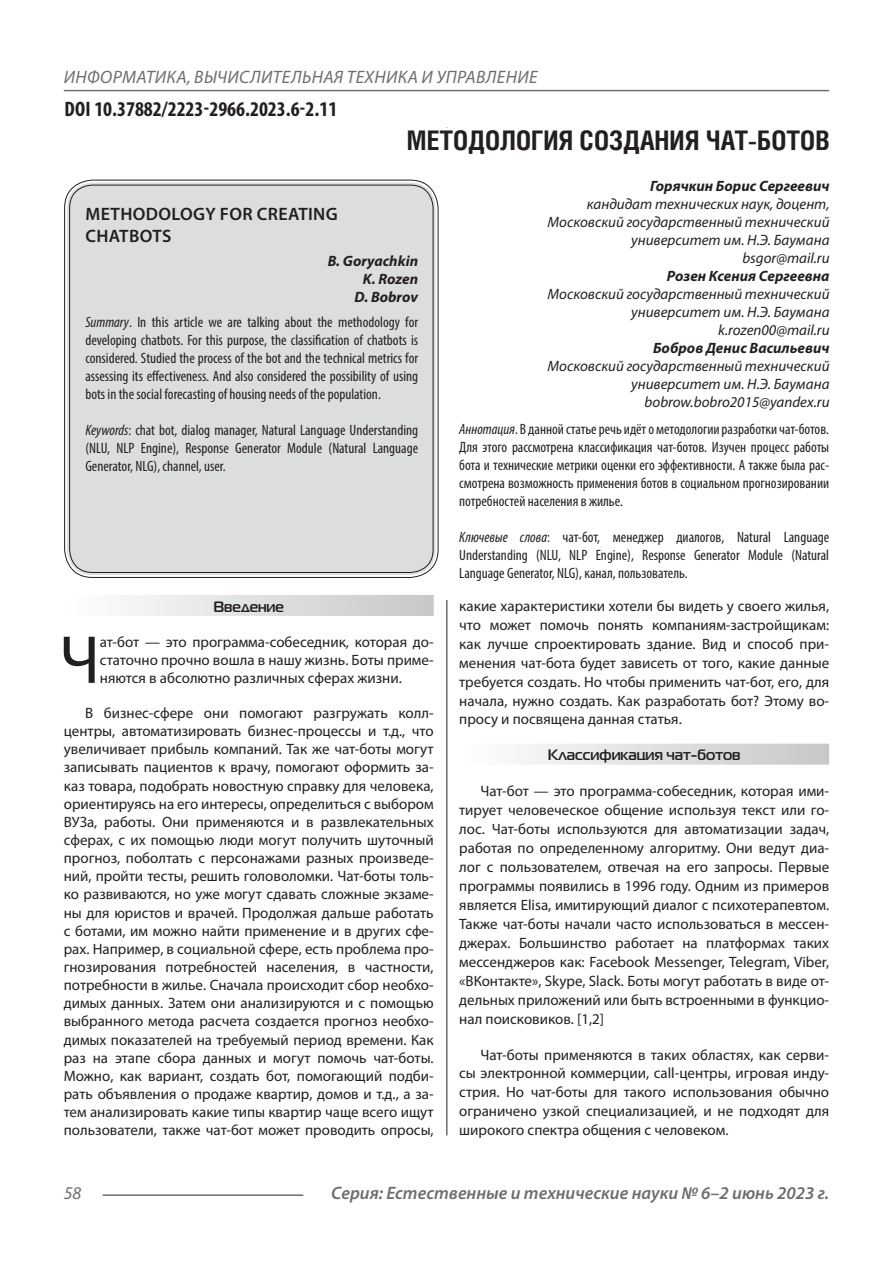
<style>
.page{position:relative;width:893px;height:1263px;background:#fff}
.page>*{position:absolute;margin:0;border:0;box-sizing:border-box;transform-origin:0 0}
.Статья_текст_первый{font:68.4px "Myriad Pro";color:#231f20}
.Статья_название{font:700 27px "Helios Cond C";color:#231f20}
.ДОИ{font:700 condensed 21px "Myriad Pro";color:#231f20}
.t1{font:italic 600 18px "Myriad Pro";color:#6c6d70}
.t2{font:italic 18px "Myriad Pro";letter-spacing:.02em;color:#6c6d70}
.Статья_название_англ{font:600 18px/21.6px "Myriad Pro";letter-spacing:.02em;color:#231f20}
.Статья_текст{font:15px/18.1px "Myriad Pro";color:#231f20;text-align:justify}
.Статья_аннотация_анг{font:condensed 15px/18px "Myriad Pro";color:#231f20;text-align:justify}
.Статья_аннотация_тек{font:condensed 15px/18px "Myriad Pro";color:#231f20;text-align:justify}
.Статья_автор_инфо{font:italic 15px/18px "Myriad Pro";color:#231f20;text-align:right}
.Статья_текст_первый-2{font:15px/18px "Myriad Pro";color:#231f20;text-align:justify}
.Статья_автор_инфо-2{font:italic 700 15px "Myriad Pro";color:#231f20}
.Статья_подзаголовок{font:700 15px "Magistral C";color:#231f20}
.Статья_автор_англ{font:italic 700 15px "Myriad Pro";color:#231f20}
.s1{font-style:italic}
</style>
<div class="page">
<hr style="left:446px;top:128px;width:1px;height:1007px;background:#231f20">
<hr style="left:103px;top:1194px;width:200px;height:2px;background:#6c6d70">
<hr style="left:64px;top:90px;width:765px;height:1px;background:#6c6d70">
<div style="left:443px;top:128px;width:11px;height:472px;background:#fff"></div>
<div style="left:67px;top:183px;width:369px;height:392px;background:#dcdddf;border-radius:26px"></div>
<div style="left:64px;top:595px;width:370px;height:21px;background:linear-gradient(to right,#fefeff,#c6c8ca)"></div>
<div style="left:459px;top:744px;width:370px;height:21px;background:linear-gradient(to right,#fefeff,#c6c8ca)"></div>
<p class="t2" style="left:64px;top:66px;width:475px">ИНФОРМАТИКА, ВЫЧИСЛИТЕЛЬНАЯ ТЕХНИКА И УПРАВЛЕНИЕ</p>
<p class="ДОИ" style="left:64px;top:96px;width:274px">DOI 10.37882/2223-2966.2023.6-2.11</p>
<p class="Статья_название" style="left:407px;top:124px;width:424px">МЕТОДОЛОГИЯ СОЗДАНИЯ ЧАТ-БОТОВ</p>
<p class="Статья_автор_инфо-2" style="left:650px;top:176px;width:181px">Горячкин Борис Сергеевич</p>
<p class="Статья_автор_инфо" style="left:547px;top:195px;width:283px">кандидат технических наук, доцент,<br>Московский государственный технический университет им. Н.Э. Баумана</p>
<p class="Статья_автор_инфо" style="left:742px;top:249px;width:89px">bsgor@mail.ru</p>
<p class="Статья_автор_инфо-2" style="left:667px;top:266px;width:164px">Розен Ксения Сергеевна</p>
<p class="Статья_автор_инфо" style="left:547px;top:285px;width:283px">Московский государственный технический университет им. Н.Э. Баумана</p>
<p class="Статья_автор_инфо" style="left:718px;top:321px;width:113px">k.rozen00@mail.ru</p>
<p class="Статья_автор_инфо-2" style="left:653px;top:338px;width:178px">Бобров Денис Васильевич</p>
<p class="Статья_автор_инфо" style="left:547px;top:357px;width:283px">Московский государственный технический университет им. Н.Э. Баумана</p>
<p class="Статья_автор_инфо" style="left:645px;top:393px;width:186px">bobrow.bobro2015@yandex.ru</p>
<p class="Статья_аннотация_тек" style="left:459px;top:420px;width:371px"><span class="s1">Аннотация</span>. В данной статье речь идёт о методологии разработки чат-ботов.<br>Для этого рассмотрена классификация чат-ботов. Изучен процесс работы бота и технические метрики оценки его эффективности. А также была рас&shy;смотрена возможность применения ботов в социальном прогнозировании потребностей населения в жилье.</p>
<p class="Статья_аннотация_тек" style="left:459px;top:528px;width:371px"><span class="s1">Ключевые слова</span>: чат-бот, менеджер диалогов, Natural Language Understanding (NLU, NLP Engine), Response Generator Module (Natural Language Generator, NLG), канал, пользователь.</p>
<p class="Статья_название_англ" style="left:86px;top:203px;width:254px">METHODOLOGY FOR CREATING<br>CHATBOTS</p>
<p class="Статья_автор_англ" style="left:328px;top:252px;width:92px">B. Goryachkin</p>
<p class="Статья_автор_англ" style="left:363px;top:270px;width:57px">K. Rozen</p>
<p class="Статья_автор_англ" style="left:354px;top:288px;width:65px">D. Bobrov</p>
<p class="Статья_аннотация_анг" style="left:85px;top:313px;width:334px"><span class="s1">Summary</span>. In this article we are talking about the methodology for developing chatbots. For this purpose, the classification of chatbots is considered. Studied the process of the bot and the technical metrics for assessing its effectiveness. And also considered the possibility of using bots in the social forecasting of housing needs of the population.</p>
<p class="Статья_аннотация_анг" style="left:85px;top:421px;width:334px"><span class="s1">Keywords</span>: chat bot, dialog manager, Natural Language Understanding (NLU, NLP Engine), Response Generator Module (Natural Language Generator, NLG), channel, user.</p>
<p class="Статья_подзаголовок" style="left:213px;top:597px;width:72px">Введение</p>
<p class="Статья_текст_первый" style="left:59px;top:618px;width:42px">Ч</p>
<p class="Статья_текст_первый-2" style="left:100px;top:632px;width:335px">ат-бот — это программа-собеседник, которая до&shy;статочно прочно вошла в нашу жизнь. Боты приме&shy;няются в абсолютно различных сферах жизни.</p>
<p class="Статья_текст" style="left:64px;top:704px;width:371px;text-indent:21px">В бизнес-сфере они помогают разгружать колл&shy;центры, автоматизировать бизнес-процессы и т.д., что увеличивает прибыль компаний. Так же чат-боты могут записывать пациентов к врачу, помогают оформить за&shy;каз товара, подобрать новостную справку для человека, ориентируясь на его интересы, определиться с выбором ВУЗа, работы. Они применяются и в развлекательных сферах, с их помощью люди могут получить шуточный прогноз, поболтать с персонажами разных произведе&shy;ний, пройти тесты, решить головоломки. Чат-боты толь&shy;ко развиваются, но уже могут сдавать сложные экзаме&shy;ны для юристов и врачей. Продолжая дальше работать с ботами, им можно найти применение и в других сфе&shy;рах. Например, в социальной сфере, есть проблема про&shy;гнозирования потребностей населения, в частности, потребности в жилье. Сначала происходит сбор необхо&shy;димых данных. Затем они анализируются и с помощью выбранного метода расчета создается прогноз необхо&shy;димых показателей на требуемый период времени. Как раз на этапе сбора данных и могут помочь чат-боты.<br>Можно, как вариант, создать бот, помогающий подби&shy;рать объявления о продаже квартир, домов и т.д., а за&shy;тем анализировать какие типы квартир чаще всего ищут пользователи, также чат-бот может проводить опросы,</p>
<p class="Статья_текст" style="left:459px;top:596px;width:371px;line-height:18.9px">какие характеристики хотели бы видеть у своего жилья, что может помочь понять компаниям-застройщикам: как лучше спроектировать здание. Вид и способ при&shy;менения чат-бота будет зависеть от того, какие данные требуется создать. Но чтобы применить чат-бот, его, для начала, нужно создать. Как разработать бот? Этому во&shy;просу и посвящена данная статья.</p>
<p class="Статья_подзаголовок" style="left:548px;top:746px;width:194px">Классификация чат-ботов</p>
<p class="Статья_текст" style="left:459px;top:782px;width:371px;line-height:18.9px;text-indent:21px">Чат-бот — это программа-собеседник, которая ими&shy;тирует человеческое общение используя текст или го&shy;лос. Чат-боты используются для автоматизации задач, работая по определенному алгоритму. Они ведут диа&shy;лог с пользователем, отвечая на его запросы. Первые программы появились в 1996 году. Одним из примеров является Elisa, имитирующий диалог с психотерапевтом.<br>Также чат-боты начали часто использоваться в мессен&shy;джерах. Большинство работает на платформах таких мессенджеров как: Facebook Messenger, Telegram, Viber, «ВКонтакте», Skype, Slack. Боты могут работать в виде от&shy;дельных приложений или быть встроенными в функцио&shy;нал поисковиков. [1,2]</p>
<p class="Статья_текст" style="left:459px;top:1045px;width:371px;line-height:18.9px;text-indent:21px">Чат-боты применяются в таких областях, как серви&shy;сы электронной коммерции, call-центры, игровая инду&shy;стрия. Но чат-боты для такого использования обычно ограничено узкой специализацией, и не подходят для широкого спектра общения с человеком.</p>
<p class="t2" style="left:64px;top:1182px;width:19px">58</p>
<p class="t1" style="left:331px;top:1182px;width:499px">Серия: Естественные и технические науки № 6–2 июнь 2023 г.</p>
</div>
